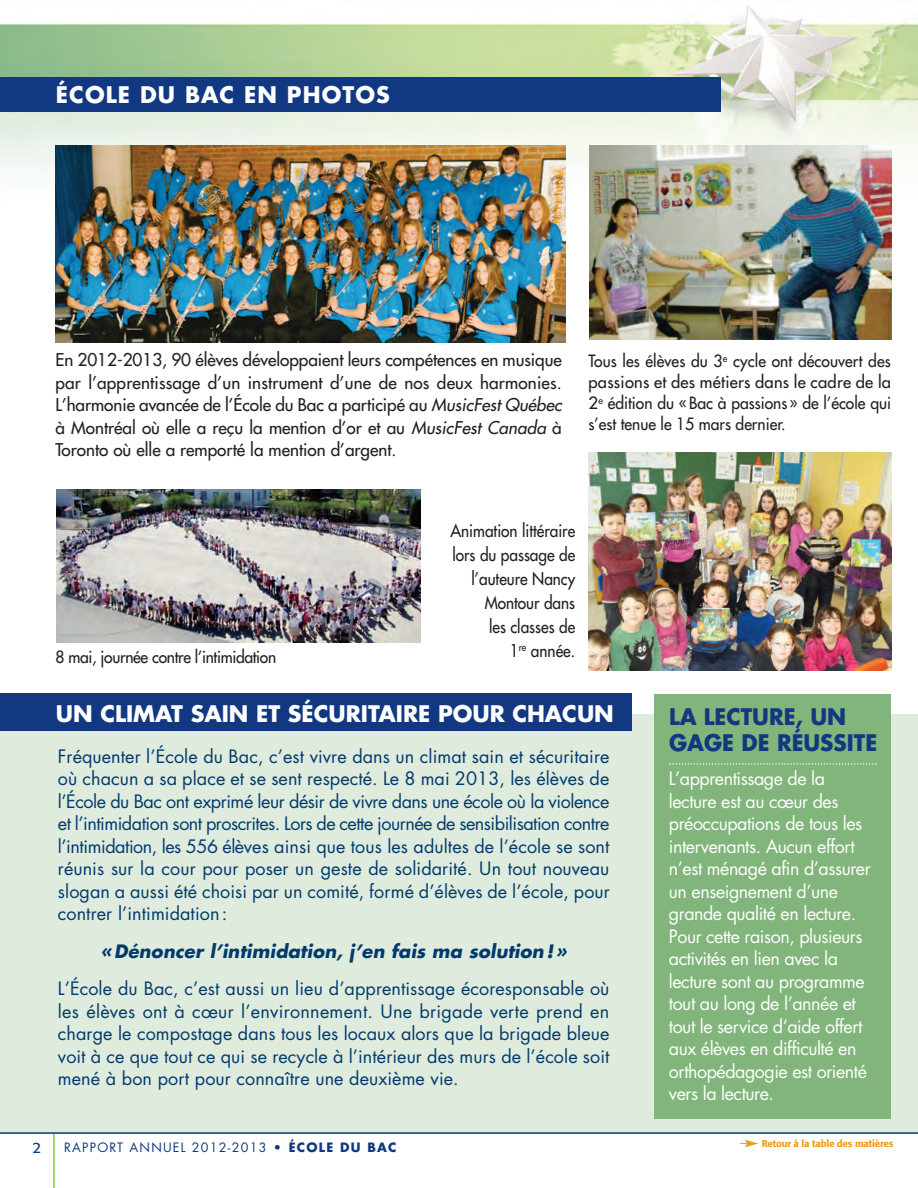
<style>
.page{position:relative;width:918px;height:1188px;background:#fff}
.page>*{position:absolute;margin:0;border:0;box-sizing:border-box;transform-origin:0 0}
.t1{font:700 22.2px "Futura";color:#fff}
.t2{font:700 22.2px/25.5px "Futura";color:#113880}
.t3{font:700 22.2px "Futura";letter-spacing:.05em;color:#fff}
.t4{font:18px/22.5px "Futura";letter-spacing:.005em;color:#003a6d;text-align:justify}
.t5{font:18px/22.5px "Futura";letter-spacing:-.025em;color:#fff}
.t6{font:italic 700 18px "Futura";letter-spacing:.01em;color:#003a6d}
.t7{font:17.1px/22.5px "Futura";color:#231f20;text-align:justify}
.t8{font:17.1px/24px "Futura";color:#231f20;text-align:right;scale:.9 1}
.t9{font:16.5px/21px "Futura";color:#231f20;text-align:justify;scale:.95 1}
.t10{font:16.5px "Futura";letter-spacing:-.02em;color:#231f20;scale:.95 1}
.t11{font:15px "Formata";color:#113880}
.t12{font:12.6px "Futura";letter-spacing:.1em;color:#113880}
.t13{font:500 9.75px "Formata";letter-spacing:-.02em;color:#ee9c1f}
.s1{font-style:italic}
.s2{font-weight:700}
</style>
<div class="page">
<img style="left:1px;top:6px;width:917px;height:201px">
<div style="left:0;top:714px;width:918px;height:420px;background:#dfebdc"></div>
<hr style="left:53px;top:1134px;width:2px;height:54px;background:#8bc63e">
<hr style="left:0;top:1132px;width:918px;height:2px;background:#113880">
<img style="left:589px;top:145px;width:302px;height:194px">
<div style="left:0;top:77px;width:721px;height:35px;background:#113880"></div>
<svg style="left:740px;top:1140px;width:19px;height:7px"></svg>
<img style="left:55px;top:145px;width:511px;height:197px">
<div style="left:0;top:693px;width:632px;height:38px;background:#113880"></div>
<div style="left:655px;top:695px;width:236px;height:424px;background:#81b57b"></div>
<svg style="left:669px;top:763px;width:208px;height:2px"></svg>
<img style="left:57px;top:489px;width:364px;height:153px">
<img style="left:588px;top:453px;width:303px;height:217px">
<p class="t3" style="left:56px;top:84px;width:336px">ÉCOLE DU BAC EN PHOTOS</p>
<p class="t7" style="left:55px;top:350px;width:508px">En 2012-2013, 90 élèves développaient leurs compétences en musique par l’apprentissage d’un instrument d’une de nos deux harmonies.<br>L’harmonie avancée de l’École du Bac a participé au <span class="s1">MusicFest Québec </span>à Montréal où elle a reçu la mention d’or et au <span class="s1">MusicFest Canada</span> à Toronto où elle a remporté la mention d’argent.</p>
<p class="t9" style="left:588px;top:352px;width:320px">Tous les élèves du 3<sup>e</sup> cycle ont découvert des passions et des métiers dans le cadre de la 2<sup>e</sup> édition du «Bac à passions» de l’école qui s’est tenue le 15 mars dernier.</p>
<p class="t10" style="left:55px;top:649px;width:234px">8 mai, journée contre l’intimidation</p>
<p class="t8" style="left:450px;top:519px;width:140px">Animation littéraire lors du passage de l’auteure Nancy<br>Montour dans<br>les classes de<br>1<sup>re</sup> année.</p>
<p class="t1" style="left:56px;top:704px;width:559px">UN CLIMAT SAIN ET SÉCURITAIRE POUR CHACUN</p>
<p class="t2" style="left:669px;top:706px;width:210px">LA LECTURE, UN<br>GAGE DE RÉUSSITE</p>
<p class="t5" style="left:669px;top:769px;width:203px">L’apprentissage de la lecture est au cœur des préoccupations de tous les intervenants. Aucun effort n’est ménagé afin d’assurer un enseignement d’une grande qualité en lecture.<br>Pour cette raison, plusieurs activités en lien avec la lecture sont au programme tout au long de l’année et tout le service d’aide offert aux élèves en difficulté en orthopédagogie est orienté vers la lecture.</p>
<p class="t4" style="left:58px;top:747px;width:553px">Fréquenter l’École du Bac, c’est vivre dans un climat sain et sécuritaire où chacun a sa place et se sent respecté. Le 8 mai 2013, les élèves de l’École du Bac ont exprimé leur désir de vivre dans une école où la violence et l’intimidation sont proscrites. Lors de cette journée de sensibilisation contre l’intimidation, les 556 élèves ainsi que tous les adultes de l’école se sont réunis sur la cour pour poser un geste de solidarité. Un tout nouveau slogan a aussi été choisi par un comité, formé d’élèves de l’école, pour contrer l’intimidation:</p>
<p class="t6" style="left:101px;top:943px;width:467px">« Dénoncer l’intimidation, j’en fais ma solution!»</p>
<p class="t4" style="left:58px;top:979px;width:553px">L’École du Bac, c’est aussi un lieu d’apprentissage écoresponsable où les élèves ont à cœur l’environnement. Une brigade verte prend en charge le compostage dans tous les locaux alors que la brigade bleue voit à ce que tout ce qui se recycle à l’intérieur des murs de l’école soit mené à bon port pour connaître une deuxième vie.</p>
<p class="t11" style="left:33px;top:1141px;width:10px">2</p>
<p class="t12" style="left:64px;top:1142px;width:334px">RAPPORT ANNUEL 2012-2013 <span class="s2">• ÉCOLE DU BAC</span></p>
<p class="t13" style="left:762px;top:1139px;width:133px">Retour à la table des matières</p>
</div>
